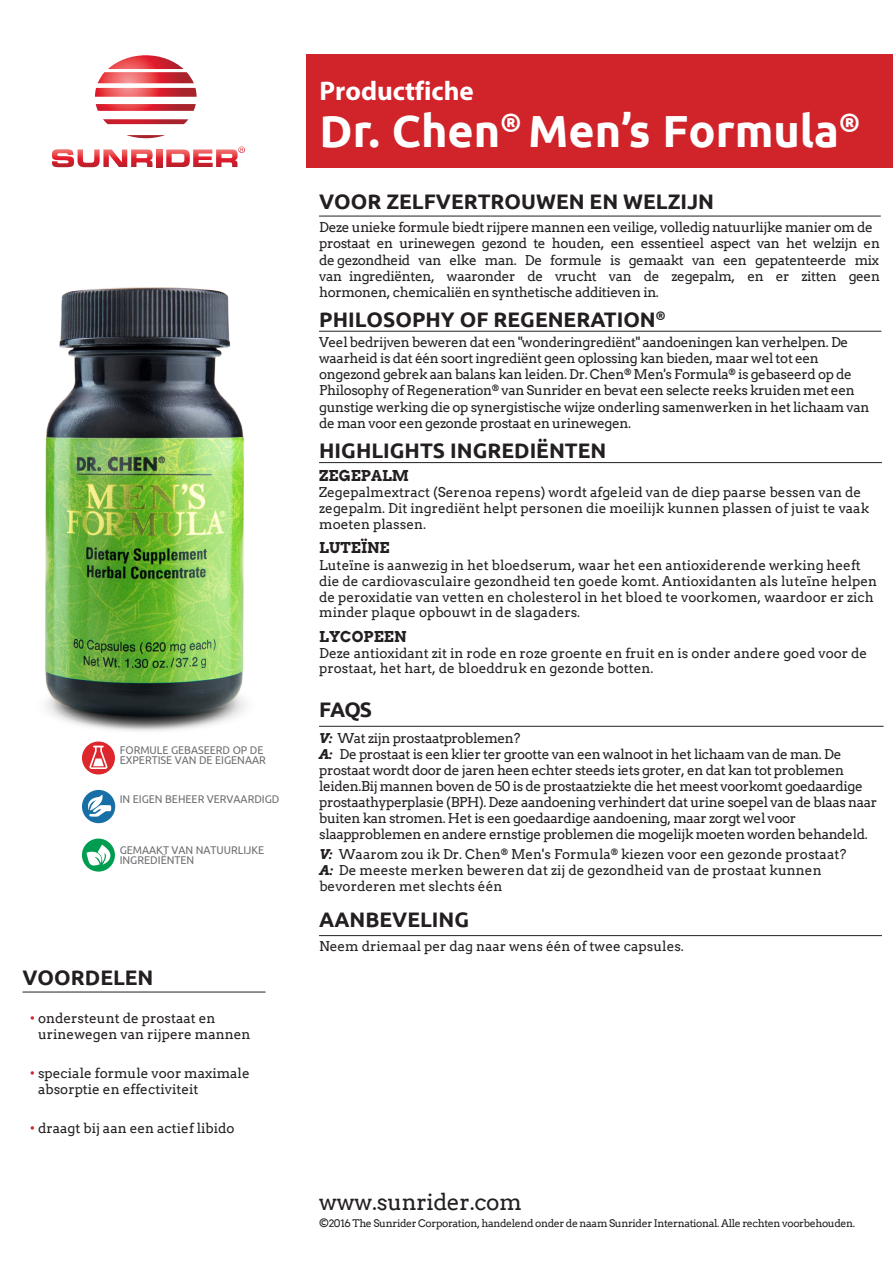
<style>
.page{position:relative;width:893px;height:1263px;background:#fff}
.page>*{position:absolute;margin:0;border:0;box-sizing:border-box;transform-origin:0 0}
.t1{font:700 45px "Ubuntu";color:#fff}
.t2{font:700 27px "Myriad Pro";color:#fff}
.t3{font:22.5px "Arvo";letter-spacing:-.015em;color:#231f20}
.t4{font:700 21px "Ubuntu";color:#231f20}
.t5{font:700 15px "Arvo";color:#231f20}
.t6{font:13.5px/16.2px "Arvo";letter-spacing:-.03em;color:#231f20}
.t7{font:13.5px/15.9px "Arvo";color:#231f20}
.t8{font:11.25px/9.6px "Ubuntu";color:#6c6d70;scale:.95 1}
.t9{font:10.5px "Arvo";letter-spacing:-.035em;color:#231f20}
.s1{color:#d1232a}
.s2{font-weight:700;font-style:italic}
</style>
<div class="page">
<hr style="left:319px;top:935px;width:563px;height:1px;background:#231f20">
<hr style="left:319px;top:726px;width:565px;height:1px;background:#231f20">
<hr style="left:319px;top:462px;width:563px;height:1px;background:#231f20">
<hr style="left:319px;top:331px;width:562px;height:1px;background:#231f20">
<hr style="left:319px;top:216px;width:562px;height:1px;background:#231f20">
<div style="left:306px;top:54px;width:587px;height:113px;background:#d1232a"></div>
<svg style="left:95px;top:55px;width:102px;height:42px"></svg>
<svg style="left:96px;top:104px;width:100px;height:7px"></svg>
<svg style="left:103px;top:119px;width:85px;height:5px"></svg>
<svg style="left:126px;top:135px;width:39px;height:3px"></svg>
<svg style="left:52px;top:149px;width:101px;height:18px"></svg>
<svg style="left:157px;top:149px;width:5px;height:18px"></svg>
<svg style="left:166px;top:146px;width:79px;height:21px"></svg>
<hr style="left:22px;top:992px;width:244px;height:1px;background:#231f20">
<img style="left:45px;top:287px;width:201px;height:476px">
<div style="left:82px;top:838px;width:33px;height:33px;background:#009c50;border-radius:50%"></div>
<svg style="left:86px;top:845px;width:27px;height:21px"></svg>
<div style="left:82px;top:741px;width:33px;height:33px;background:#dc272d;border-radius:50%"></div>
<svg style="left:89px;top:746px;width:19px;height:23px"></svg>
<div style="left:82px;top:790px;width:33px;height:33px;background:#186fa6;border-radius:50%"></div>
<svg style="left:86px;top:794px;width:26px;height:23px"></svg>
<p class="t8" style="left:120px;top:745px;width:155px">FORMULE GEBASEERD OP DE<br>EXPERTISE VAN DE EIGENAAR</p>
<p class="t8" style="left:120px;top:794px;width:170px">IN EIGEN BEHEER VERVAARDIGD</p>
<p class="t8" style="left:120px;top:845px;width:154px">GEMAAKT VAN NATUURLIJKE<br>INGREDIËNTEN</p>
<p class="t4" style="left:22px;top:965px;width:132px">VOORDELEN</p>
<p class="t7" style="left:38px;top:1010px;width:214px;text-indent:-8px"><span class="s1">•</span> ondersteunt de prostaat en urinewegen van rijpere mannen</p>
<p class="t7" style="left:38px;top:1065px;width:213px;text-indent:-8px"><span class="s1">•</span> speciale formule voor maximale absorptie en effectiviteit</p>
<p class="t7" style="left:30px;top:1120px;width:206px"><span class="s1">•</span> draagt bij aan een actief libido</p>
<p class="t2" style="left:320px;top:73px;width:156px">Productfiche</p>
<p class="t1" style="left:320px;top:104px;width:542px">Dr. Chen<sup>®</sup> Men’s Formula<sup>®</sup></p>
<p class="t4" style="left:319px;top:189px;width:397px">VOOR ZELFVERTROUWEN EN WELZIJN</p>
<p class="t6" style="left:319px;top:219px;width:562px">Deze unieke formule biedt rijpere mannen een veilige, volledig natuurlijke manier om de prostaat en urinewegen gezond te houden, een essentieel aspect van het welzijn en de gezondheid van elke man. De formule is gemaakt van een gepatenteerde mix van ingrediënten, waaronder de vrucht van de zegepalm, en er zitten geen hormonen, chemicaliën en synthetische additieven in.</p>
<p class="t4" style="left:319px;top:307px;width:348px">PHILOSOPHY OF REGENERATION<sup>®</sup></p>
<p class="t6" style="left:319px;top:334px;width:552px">Veel bedrijven beweren dat een "wonderingrediënt" aandoeningen kan verhelpen. De waarheid is dat één soort ingrediënt geen oplossing kan bieden, maar wel tot een ongezond gebrek aan balans kan leiden. Dr. Chen<sup>®</sup> Men's Formula<sup>®</sup> is gebaseerd op de Philosophy of Regeneration<sup>®</sup> van Sunrider en bevat een selecte reeks kruiden met een gunstige werking die op synergistische wijze onderling samenwerken in het lichaam van de man voor een gezonde prostaat en urinewegen.</p>
<p class="t4" style="left:319px;top:438px;width:289px">HIGHLIGHTS INGREDIËNTEN</p>
<p class="t5" style="left:319px;top:466px;width:91px">ZEGEPALM</p>
<p class="t7" style="left:319px;top:485px;width:551px">Zegepalmextract (Serenoa repens) wordt afgeleid van de diep paarse bessen van de zegepalm. Dit ingrediënt helpt personen die moeilijk kunnen plassen of juist te vaak moeten plassen.</p>
<p class="t5" style="left:319px;top:538px;width:72px">LUTEÏNE</p>
<p class="t7" style="left:319px;top:557px;width:559px">Luteïne is aanwezig in het bloedserum, waar het een antioxiderende werking heeft die de cardiovasculaire gezondheid ten goede komt. Antioxidanten als luteïne helpen de peroxidatie van vetten en cholesterol in het bloed te voorkomen, waardoor er zich minder plaque opbouwt in de slagaders.</p>
<p class="t5" style="left:319px;top:627px;width:89px">LYCOPEEN</p>
<p class="t7" style="left:319px;top:645px;width:549px;line-height:15.5px">Deze antioxidant zit in rode en roze groente en fruit en is onder andere goed voor de prostaat, het hart, de bloeddruk en gezonde botten.</p>
<p class="t4" style="left:319px;top:697px;width:54px">FAQS</p>
<p class="t6" style="left:319px;top:730px;width:559px"><span class="s2">V:</span> Wat zijn prostaatproblemen?<br><span class="s2">A:</span> De prostaat is een klier ter grootte van een walnoot in het lichaam van de man. De prostaat wordt door de jaren heen echter steeds iets groter, en dat kan tot problemen leiden.Bij mannen boven de 50 is de prostaatziekte die het meest voorkomt goedaardige prostaathyperplasie (BPH). Deze aandoening verhindert dat urine soepel van de blaas naar buiten kan stromen. Het is een goedaardige aandoening, maar zorgt wel voor slaapproblemen en andere ernstige problemen die mogelijk moeten worden behandeld.</p>
<p class="t7" style="left:319px;top:846px;width:529px"><span class="s2">V:</span> Waarom zou ik Dr. Chen<sup>®</sup> Men's Formula<sup>®</sup> kiezen voor een gezonde prostaat?<br><span class="s2">A:</span> De meeste merken beweren dat zij de gezondheid van de prostaat kunnen bevorderen met slechts één</p>
<p class="t4" style="left:319px;top:906px;width:151px">AANBEVELING</p>
<p class="t7" style="left:319px;top:939px;width:366px">Neem driemaal per dag naar wens één of twee capsules.</p>
<p class="t3" style="left:319px;top:1188px;width:204px">www.sunrider.com</p>
<p class="t9" style="left:319px;top:1217px;width:538px">©2016 The Sunrider Corporation, handelend onder de naam Sunrider International. Alle rechten voorbehouden.</p>
</div>
